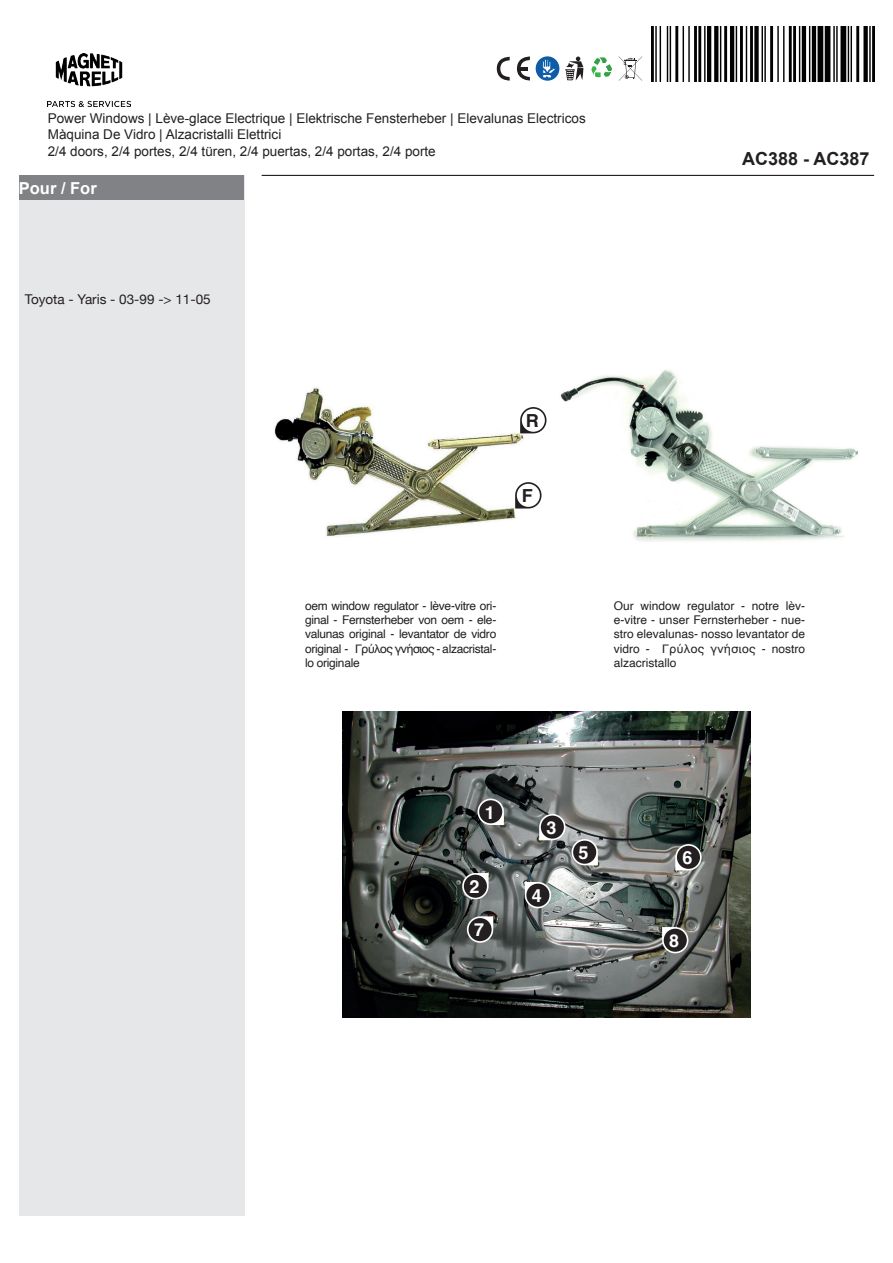
<style>
.page{position:relative;width:893px;height:1263px;background:#fff}
.page>*{position:absolute;margin:0;border:0;box-sizing:border-box;transform-origin:0 0}
.t1{font:700 18px "Arial";color:#231f20}
.t2{font:700 18px "Helvetica";color:#fff}
.t3{font:700 18px "Helvetica";color:#231f20}
.t4{font:700 16.5px "Arial";color:#fff}
.t5{font:13.5px/16.2px "Arial";color:#231f20}
.t6{font:13.5px "Helvetica Neue";color:#231f20}
.t7{font:12px/14.4px "Helvetica";letter-spacing:-.01em;color:#231f20;text-align:justify}
</style>
<div class="page">
<img style="left:48px;top:54px;width:83px;height:53px">
<div style="left:19px;top:175px;width:225px;height:1041px;background:#e6e7e9"></div>
<div style="left:19px;top:175px;width:224px;height:25px;background:#808285"></div>
<hr style="left:262px;top:175px;width:612px;height:1px;background:#231f20">
<div style="left:536px;top:56px;width:23px;height:25px;background:#0c5ca7;border-radius:50%"></div>
<svg style="left:542px;top:58px;width:15px;height:21px"></svg>
<svg style="left:565px;top:56px;width:77px;height:25px"></svg>
<svg style="left:497px;top:57px;width:13px;height:24px"></svg>
<svg style="left:517px;top:56px;width:13px;height:25px"></svg>
<img style="left:274px;top:387px;width:273px;height:150px">
<img style="left:560px;top:370px;width:298px;height:171px">
<img style="left:343px;top:711px;width:407px;height:306px">
<svg style="left:477px;top:799px;width:27px;height:26px"></svg>
<div style="left:479px;top:800px;width:23px;height:23px;background:#231f20;border-radius:50%"></div>
<svg style="left:462px;top:873px;width:27px;height:26px"></svg>
<div style="left:464px;top:875px;width:23px;height:23px;background:#231f20;border-radius:50%"></div>
<svg style="left:525px;top:882px;width:26px;height:26px"></svg>
<div style="left:526px;top:884px;width:23px;height:23px;background:#231f20;border-radius:50%"></div>
<svg style="left:675px;top:844px;width:27px;height:26px"></svg>
<div style="left:677px;top:846px;width:23px;height:23px;background:#231f20;border-radius:50%"></div>
<svg style="left:539px;top:814px;width:59px;height:51px;background:#7b7c7c"></svg>
<div style="left:573px;top:841px;width:23px;height:23px;background:#231f20;border-radius:50%"></div>
<svg style="left:467px;top:916px;width:26px;height:27px"></svg>
<div style="left:469px;top:918px;width:23px;height:23px;background:#231f20;border-radius:50%"></div>
<svg style="left:662px;top:927px;width:26px;height:26px"></svg>
<div style="left:664px;top:929px;width:23px;height:23px;background:#231f20;border-radius:50%"></div>
<svg style="left:520px;top:407px;width:26px;height:26px"></svg>
<div style="left:522px;top:409px;width:23px;height:23px;background:#fff;border-radius:50%"></div>
<svg style="left:515px;top:482px;width:26px;height:26px"></svg>
<div style="left:517px;top:484px;width:23px;height:23px;background:#fff;border-radius:50%"></div>
<img style="left:652px;top:27px;width:222px;height:54px">
<p class="t5" style="left:48px;top:110px;width:539px">Power Windows | Lève-glace Electrique | Elektrische Fensterheber | Elevalunas Electricos<br>Màquina De Vidro | Alzacristalli Elettrici</p>
<p class="t5" style="left:48px;top:143px;width:389px">2/4 doors, 2/4 portes, 2/4 türen, 2/4 puertas, 2/4 portas, 2/4 porte</p>
<h2 class="t4" style="left:19px;top:177px;width:79px">Pour / For</h2>
<p class="t6" style="left:25px;top:290px;width:187px">Toyota - Yaris - 03-99 -&gt; 11-05</p>
<h1 class="t3" style="left:526px;top:410px;width:14px">R</h1>
<h1 class="t3" style="left:522px;top:485px;width:12px">F</h1>
<h1 class="t1" style="left:742px;top:147px;width:129px">AC388 - AC387</h1>
<p class="t7" style="left:305px;top:599px;width:193px">oem window regulator - lève-vitre ori&shy;ginal - Fernsterheber von oem - ele&shy;valunas original - levantator de vidro original - Γρύλος γνήσιος - alzacristal&shy;lo originale</p>
<p class="t7" style="left:614px;top:599px;width:193px">Our window regulator - notre lèv&shy;e-vitre - unser Fernsterheber - nue&shy;stro elevalunas- nosso levantator de vidro - Γρύλος γνήσιος - nostro alzacristallo</p>
<h1 class="t2" style="left:485px;top:801px;width:12px">1</h1>
<h1 class="t2" style="left:469px;top:876px;width:12px">2</h1>
<h1 class="t2" style="left:474px;top:919px;width:12px">7</h1>
<h1 class="t2" style="left:546px;top:816px;width:12px">3</h1>
<h1 class="t2" style="left:532px;top:884px;width:12px">4</h1>
<h1 class="t2" style="left:579px;top:842px;width:12px">5</h1>
<h1 class="t2" style="left:682px;top:847px;width:12px">6</h1>
<h1 class="t2" style="left:669px;top:930px;width:12px">8</h1>
</div>
